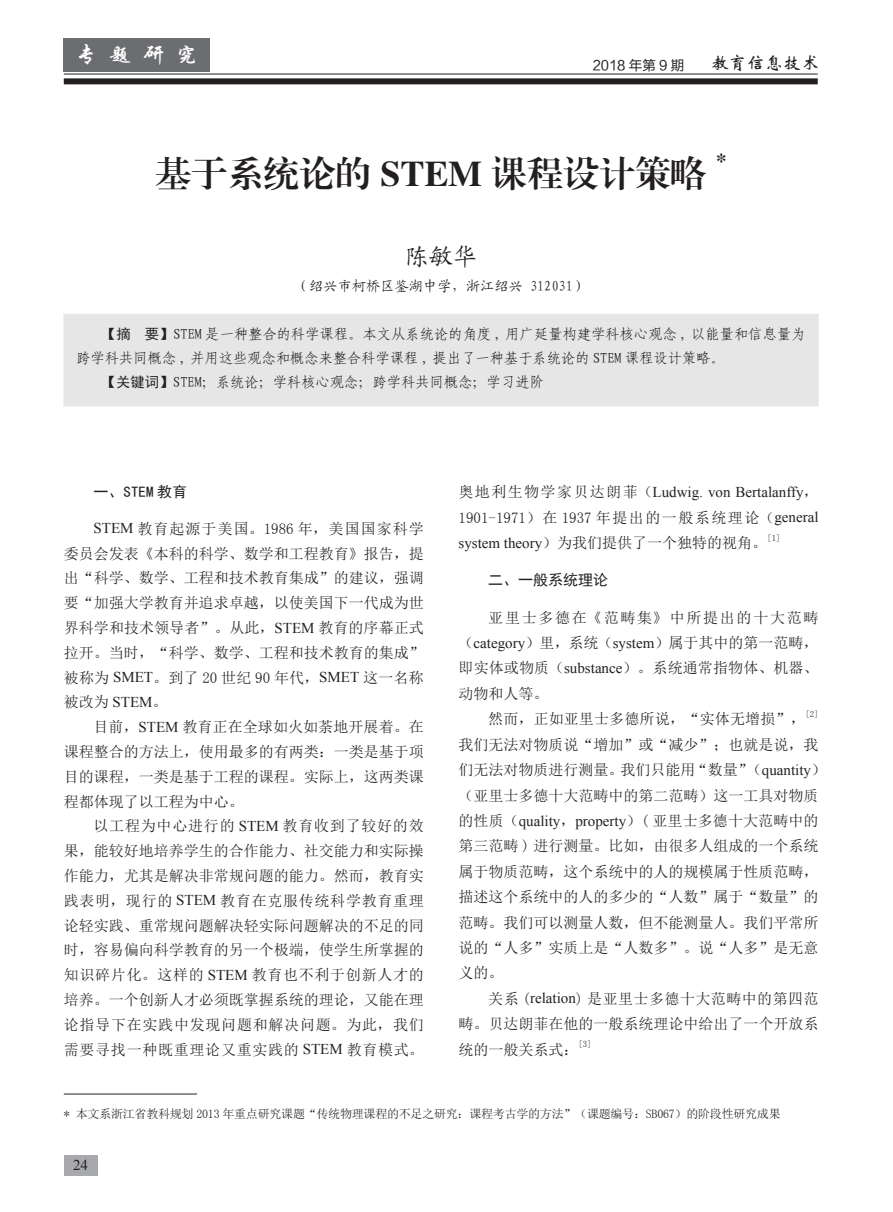
<style>
.page{position:relative;width:893px;height:1212px;background:#fff}
.page>*{position:absolute;margin:0;border:0;box-sizing:border-box;transform-origin:0 0}
.t1{font:36px "FZXBSK GBK1 0";color:#231f20}
.t2{font:24px "Kai Ti GB2312";color:#231f20}
.t3{font:22.5px "ST Xingkai";color:#fff}
.t4{font:21px "FZXBSK GBK1 0";color:#231f20}
.t5{font:18px "ST Xinwei";color:#231f20}
.t6{font:15px/25.7px "Sim Sun";color:#231f20;text-align:justify}
.t7{font:15px "Sim Sun";letter-spacing:.05em;color:#231f20}
.t8{font:15px "Sim Sun";letter-spacing:.03em;color:#231f20}
.t9{font:15px "Sim Sun";letter-spacing:.07em;color:#231f20}
.t10{font:15px "Sim Sun";letter-spacing:.115em;color:#231f20}
.t11{font:15px "Sim Hei";color:#231f20}
.t12{font:15px "Times New Roman";color:#231f20}
.t13{font:14.25px "Fang Song GB2312";color:#231f20}
.t14{font:14.25px "Kai Ti GB2312";color:#231f20}
.t15{font:13.5px "FZLTHJW GB1 0";color:#231f20}
.t16{font:12px "Sim Sun";letter-spacing:-.02em;color:#231f20}
.t17{font:8.7px "Sim Sun";color:#231f20}
.s1{font-family:"Sim Hei"}
.s2{font-family:"Times New Roman"}
</style>
<div class="page">
<div style="left:64px;top:1154px;width:33px;height:21px;background:#a8a9ad"></div>
<div style="left:64px;top:78px;width:754px;height:6px;background:#231f20"></div>
<hr style="left:64px;top:74px;width:754px;height:1px;background:#231f20">
<div style="left:64px;top:38px;width:146px;height:33px;background:#6c6d70"></div>
<div style="left:64px;top:314px;width:754px;height:92px;background:#e6e6e6"></div>
<hr style="left:64px;top:1093px;width:133px;height:1px;background:#231f20">
<h3 class="t3" style="left:75px;top:43px;width:124px">专 题 研 究</h3>
<p class="t15" style="left:593px;top:58px;width:93px">2018 年第 9 期</p>
<p class="t5" style="left:711px;top:53px;width:110px">教育信息技术</p>
<p class="t1" style="left:155px;top:153px;width:553px">基于系统论的 STEM 课程设计策略</p>
<p class="t4" style="left:716px;top:149px;width:12px">*</p>
<p class="t2" style="left:405px;top:244px;width:73px">陈敏华</p>
<p class="t14" style="left:295px;top:279px;width:294px">（绍兴市柯桥区鉴湖中学，浙江绍兴 312031）</p>
<p class="t13" style="left:102px;top:327px;width:705px"><span class="s1">【摘 要】</span>STEM 是一种整合的科学课程。本文从系统论的角度 , 用广延量构建学科核心观念 , 以能量和信息量为</p>
<p class="t13" style="left:77px;top:351px;width:650px">跨学科共同概念 , 并用这些观念和概念来整合科学课程 , 提出了一种基于系统论的 STEM 课程设计策略。</p>
<p class="t13" style="left:102px;top:375px;width:443px"><span class="s1">【关键词】</span>STEM；系统论；学科核心观念；跨学科共同概念；学习进阶</p>
<p class="t11" style="left:94px;top:484px;width:95px">一、STEM 教育</p>
<p class="t9" style="left:94px;top:521px;width:332px"><span class="s2">STEM</span> 教育起源于美国。1986 年，美国国家科学</p>
<p class="t6" style="left:64px;top:540px;width:362px">委员会发表《本科的科学、数学和工程教育》报告，提</p>
<p class="t6" style="left:64px;top:565px;width:362px">出“科学、数学、工程和技术教育集成”的建议，强调</p>
<p class="t6" style="left:64px;top:590px;width:362px">要“加强大学教育并追求卓越，以使美国下一代成为世</p>
<p class="t6" style="left:64px;top:615px;width:362px">界科学和技术领导者”。从此，<span class="s2">STEM</span> 教育的序幕正式</p>
<p class="t6" style="left:64px;top:640px;width:362px">拉开。当时，“科学、数学、工程和技术教育的集成”</p>
<p class="t6" style="left:64px;top:664px;width:362px">被称为 <span class="s2">SMET</span>。到了 20 世纪 90 年代，<span class="s2">SMET</span> 这一名称</p>
<p class="t6" style="left:64px;top:689px;width:105px">被改为 <span class="s2">STEM</span>。</p>
<p class="t6" style="left:94px;top:714px;width:332px">目前，<span class="s2">STEM</span> 教育正在全球如火如荼地开展着。在</p>
<p class="t6" style="left:64px;top:739px;width:361px">课程整合的方法上，使用最多的有两类：一类是基于项</p>
<p class="t6" style="left:64px;top:764px;width:361px">目的课程，一类是基于工程的课程。实际上，这两类课</p>
<p class="t6" style="left:64px;top:788px;width:182px">程都体现了以工程为中心。</p>
<p class="t7" style="left:94px;top:818px;width:332px">以工程为中心进行的 <span class="s2">STEM</span> 教育收到了较好的效</p>
<p class="t6" style="left:64px;top:838px;width:361px">果，能较好地培养学生的合作能力、社交能力和实际操</p>
<p class="t6" style="left:64px;top:863px;width:361px">作能力，尤其是解决非常规问题的能力。然而，教育实</p>
<p class="t7" style="left:64px;top:893px;width:362px">践表明，现行的 <span class="s2">STEM</span> 教育在克服传统科学教育重理</p>
<p class="t6" style="left:64px;top:912px;width:361px">论轻实践、重常规问题解决轻实际问题解决的不足的同</p>
<p class="t6" style="left:64px;top:937px;width:361px">时，容易偏向科学教育的另一个极端，使学生所掌握的</p>
<p class="t7" style="left:64px;top:967px;width:362px">知识碎片化。这样的 <span class="s2">STEM</span> 教育也不利于创新人才的</p>
<p class="t6" style="left:64px;top:987px;width:361px">培养。一个创新人才必须既掌握系统的理论，又能在理</p>
<p class="t7" style="left:64px;top:1017px;width:361px">论指导下在实践中发现问题和解决问题。为此，我们</p>
<p class="t7" style="left:64px;top:1042px;width:362px">需要寻找一种既重理论又重实践的 <span class="s2">STEM</span> 教育模式。</p>
<p class="t6" style="left:459px;top:478px;width:362px">奥地利生物学家贝达朗菲（<span class="s2">Ludwig. von Bertalanffy</span>，1901-1971）在 1937 年提出的一般系统理论（<span class="s2">general system theory</span>）为我们提供了一个独特的视角。</p>
<p class="t17" style="left:767px;top:533px;width:15px">[1]</p>
<p class="t11" style="left:488px;top:572px;width:121px">二、一般系统理论</p>
<p class="t10" style="left:488px;top:610px;width:332px">亚里士多德在《范畴集》中所提出的十大范畴</p>
<p class="t6" style="left:459px;top:630px;width:361px">（<span class="s2">category</span>）里，系统（<span class="s2">system</span>）属于其中的第一范畴，</p>
<p class="t6" style="left:459px;top:655px;width:362px">即实体或物质（<span class="s2">substance</span>）。系统通常指物体、机器、</p>
<p class="t6" style="left:459px;top:681px;width:91px">动物和人等。</p>
<p class="t6" style="left:488px;top:706px;width:319px">然而，正如亚里士多德所说，“实体无增损”，</p>
<p class="t17" style="left:805px;top:709px;width:15px">[2]</p>
<p class="t6" style="left:459px;top:731px;width:361px">我们无法对物质说“增加”或“减少”；也就是说，我</p>
<p class="t6" style="left:459px;top:757px;width:369px">们无法对物质进行测量。我们只能用“数量”（<span class="s2">quantity</span>）</p>
<p class="t6" style="left:459px;top:782px;width:361px">（亚里士多德十大范畴中的第二范畴）这一工具对物质</p>
<p class="t6" style="left:459px;top:808px;width:362px">的性质（<span class="s2">quality</span>，<span class="s2">property</span>）( 亚里士多德十大范畴中的</p>
<p class="t6" style="left:459px;top:833px;width:361px">第三范畴 ) 进行测量。比如，由很多人组成的一个系统</p>
<p class="t6" style="left:459px;top:858px;width:361px">属于物质范畴，这个系统中的人的规模属于性质范畴，</p>
<p class="t6" style="left:459px;top:884px;width:361px">描述这个系统中的人的多少的“人数”属于“数量”的</p>
<p class="t6" style="left:459px;top:909px;width:361px">范畴。我们可以测量人数，但不能测量人。我们平常所</p>
<p class="t6" style="left:459px;top:935px;width:361px">说的“人多”实质上是“人数多”。说“人多”是无意</p>
<p class="t6" style="left:459px;top:960px;width:46px">义的。</p>
<p class="t8" style="left:488px;top:991px;width:332px">关系 (<span class="s2">relation</span>) 是亚里士多德十大范畴中的第四范</p>
<p class="t6" style="left:458px;top:1011px;width:361px">畴。贝达朗菲在他的一般系统理论中给出了一个开放系</p>
<p class="t6" style="left:458px;top:1036px;width:121px">统的一般关系式：</p>
<p class="t17" style="left:579px;top:1040px;width:15px">[3]</p>
<p class="t16" style="left:64px;top:1108px;width:718px">* 本文系浙江省教科规划 2013 年重点研究课题“传统物理课程的不足之研究：课程考古学的方法”（课题编号：SB067）的阶段性研究成果</p>
<p class="t12" style="left:73px;top:1155px;width:16px">24</p>
</div>
